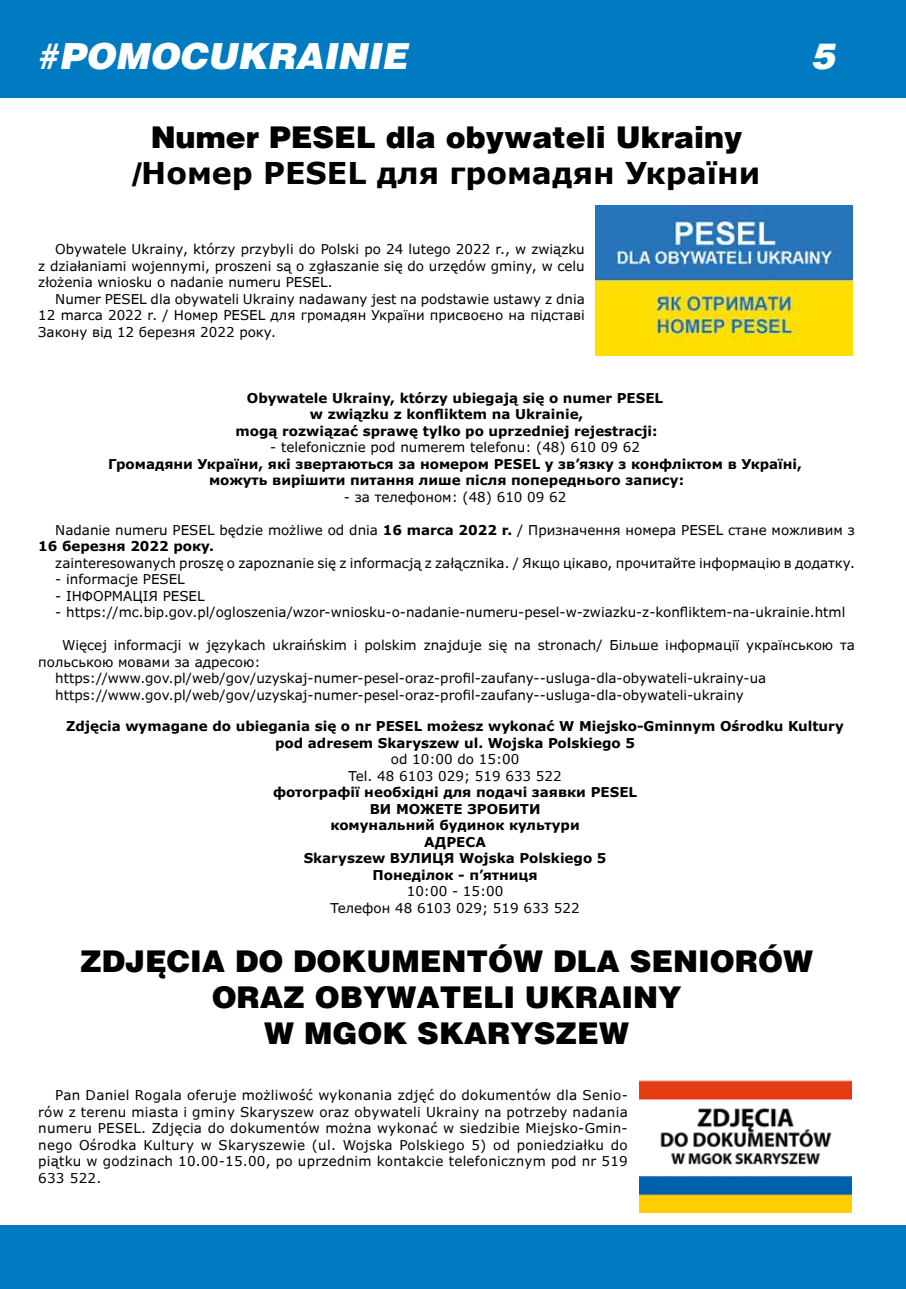
<style>
.page{position:relative;width:906px;height:1289px;background:#fff}
.page>*{position:absolute;margin:0;border:0;box-sizing:border-box;transform-origin:0 0}
.t1{font:italic 900 36px "Switzerland";color:#fff}
.t2{font:900 30px/36px "Switzerland";color:#000;text-align:center}
.t3{font:700 30px "Verdana Pro";color:#000}
.t4{font:13.5px/16.5px "Verdana Pro";color:#000;text-align:justify}
.t5{font:700 13.5px/16.5px "Verdana Pro";color:#000;text-align:center}
.s1{font-family:"Switzerland";font-weight:900}
.s2{font-weight:700}
</style>
<div class="page">
<div style="left:0;top:1225px;width:906px;height:63px;background:#007ac1"></div>
<div style="left:0;top:0;width:906px;height:98px;background:#007ac1"></div>
<img style="left:596px;top:205px;width:256px;height:150px">
<img style="left:639px;top:1080px;width:212px;height:132px">
<h1 class="t1" style="left:36px;top:35px;width:373px">#POMOCUKRAINIE</h1>
<h1 class="t1" style="left:810px;top:35px;width:26px">5</h1>
<h2 class="t2" style="left:151px;top:120px;width:593px">Numer PESEL dla obywateli Ukrainy</h2>
<h2 class="t3" style="left:133px;top:153px;width:629px"><span class="s1">/</span>Номер PESEL для громадян України</h2>
<p class="t4" style="left:38px;top:241px;width:548px;text-indent:17px">Obywatele Ukrainy, którzy przybyli do Polski po 24 lutego 2022 r., w związku z działaniami wojennymi, proszeni są o zgłaszanie się do urzędów gminy, w celu złożenia wniosku o nadanie numeru PESEL.</p>
<p class="t4" style="left:38px;top:290px;width:548px;text-indent:17px">Numer PESEL dla obywateli Ukrainy nadawany jest na podstawie ustawy z dnia 12 marca 2022 r. / Номер PESEL для громадян України присвоєно на підставі Закону від 12 березня 2022 року.</p>
<p class="t5" style="left:247px;top:389px;width:418px">Obywatele Ukrainy, którzy ubiegają się o numer PESEL</p>
<p class="t5" style="left:310px;top:406px;width:275px">w związku z konfliktem na Ukrainie,</p>
<p class="t5" style="left:235px;top:422px;width:423px">mogą rozwiązać sprawę tylko po uprzedniej rejestracji:</p>
<p class="t4" style="left:270px;top:439px;width:371px">- telefonicznie pod numerem telefonu: (48) 610 09 62</p>
<p class="t5" style="left:209px;top:455px;width:594px;text-align:left;text-indent:-101px">Громадяни України, які звертаються за номером PESEL у зв’язку з конфліктом в Україні, можуть вирішити питання лише після попереднього запису:</p>
<p class="t4" style="left:344px;top:488px;width:224px">- за телефоном: (48) 610 09 62</p>
<p class="t4" style="left:38px;top:521px;width:818px;text-indent:17px">Nadanie numeru PESEL będzie możliwe od dnia <span class="s2">16 marca 2022 r.</span> / Призначення номера PESEL стане можливим з<br><span class="s2">16 березня 2022 року.</span></p>
<p class="t4" style="left:55px;top:554px;width:801px">zainteresowanych proszę o zapoznanie się z informacją z załącznika. / Якщо цікаво, прочитайте інформацію в додатку.</p>
<p class="t4" style="left:55px;top:571px;width:131px">- informacje PESEL</p>
<p class="t4" style="left:55px;top:587px;width:151px">- ІНФОРМАЦІЯ PESEL</p>
<p class="t4" style="left:55px;top:604px;width:791px">- https://mc.bip.gov.pl/ogloszenia/wzor-wniosku-o-nadanie-numeru-pesel-w-zwiazku-z-konfliktem-na-ukrainie.html</p>
<p class="t4" style="left:62px;top:637px;width:794px">Więcej informacji w językach ukraińskim i polskim znajduje się na stronach/ Більше інформації українською та</p>
<p class="t4" style="left:38px;top:653px;width:224px">польською мовами за адресою:</p>
<p class="t4" style="left:55px;top:670px;width:712px">https://www.gov.pl/web/gov/uzyskaj-numer-pesel-oraz-profil-zaufany--usluga-dla-obywateli-ukrainy-ua</p>
<p class="t4" style="left:55px;top:686px;width:690px">https://www.gov.pl/web/gov/uzyskaj-numer-pesel-oraz-profil-zaufany--usluga-dla-obywateli-ukrainy</p>
<p class="t5" style="left:66px;top:718px;width:779px">Zdjęcia wymagane do ubiegania się o nr PESEL możesz wykonać W Miejsko-Gminnym Ośrodku Kultury pod adresem Skaryszew ul. Wojska Polskiego 5</p>
<p class="t4" style="left:348px;top:751px;width:215px;text-align:center">od 10:00 do 15:00<br>Tel. 48 6103 029; 519 633 522</p>
<p class="t5" style="left:273px;top:784px;width:366px">фотографії необхідні для подачі заявки PESEL<br>ВИ МОЖЕТЕ ЗРОБИТИ<br>комунальний будинок культури<br>АДРЕСА<br>Skaryszew ВУЛИЦЯ Wojska Polskiego 5<br>Понеділок - п’ятниця</p>
<p class="t4" style="left:330px;top:883px;width:251px;text-align:center">10:00 - 15:00<br>Телефон 48 6103 029; 519 633 522</p>
<h2 class="t2" style="left:80px;top:944px;width:734px">ZDJĘCIA DO DOKUMENTÓW DLA SENIORÓW<br>ORAZ OBYWATELI UKRAINY<br>W MGOK SKARYSZEW</h2>
<p class="t4" style="left:38px;top:1087px;width:591px;text-indent:17px">Pan Daniel Rogala oferuje możliwość wykonania zdjęć do dokumentów dla Senio&shy;rów z terenu miasta i gminy Skaryszew oraz obywateli Ukrainy na potrzeby nadania numeru PESEL. Zdjęcia do dokumentów można wykonać w siedzibie Miejsko-Gmin&shy;nego Ośrodka Kultury w Skaryszewie (ul. Wojska Polskiego 5) od poniedziałku do piątku w godzinach 10.00-15.00, po uprzednim kontakcie telefonicznym pod nr 519<br>633 522.</p>
</div>
